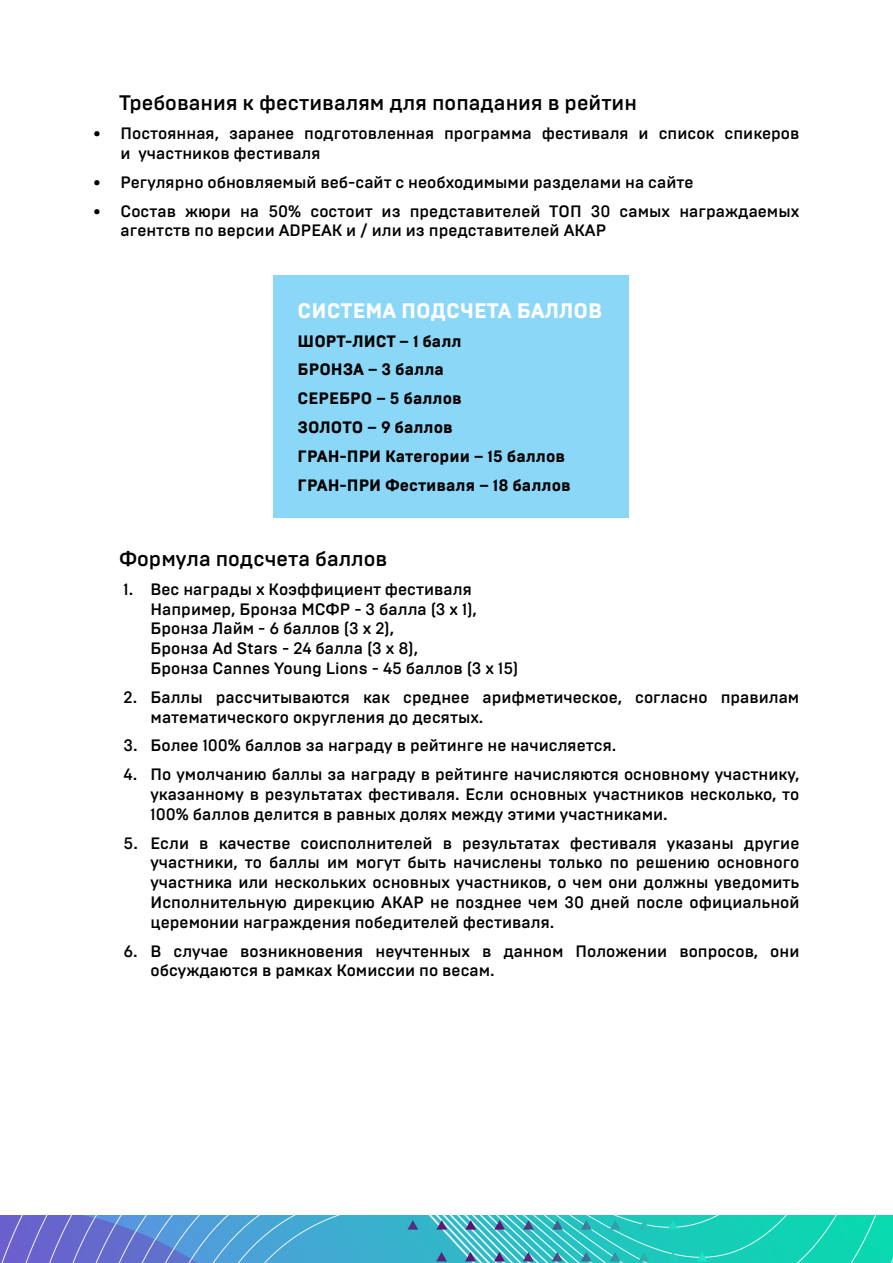
<style>
.page{position:relative;width:893px;height:1263px;background:#fff}
.page>*{position:absolute;margin:0;border:0;box-sizing:border-box;transform-origin:0 0}
.t1{font:500 21px "Brutal Type";color:#000}
.t2{font:800 21px "Brutal Type";color:#fff}
.t3{font:500 16.5px/19.8px "Brutal Type";color:#000}
.t4{font:800 16.5px/28.8px "Brutal Type";color:#000}
</style>
<div class="page">
<svg style="left:0;top:1215px;width:893px;height:48px;background:#41afc7"></svg>
<div style="left:274px;top:275px;width:355px;height:242px;background:#8ad7f8"></div>
<p class="t1" style="left:119px;top:90px;width:519px">Требования к фестивалям для попадания в рейтин</p>
<p class="t3" style="left:121px;top:124px;width:680px;text-indent:-27px">• Постоянная, заранее подготовленная программа фестиваля и список спикеров и участников фестиваля</p>
<p class="t3" style="left:94px;top:172px;width:601px">• Регулярно обновляемый веб-сайт с необходимыми разделами на сайте</p>
<p class="t3" style="left:121px;top:201px;width:680px;text-indent:-27px">• Состав жюри на 50% состоит из представителей ТОП 30 самых награждаемых агентств по версии ADPEAK и / или из представителей АКАР</p>
<p class="t2" style="left:298px;top:298px;width:306px">СИСТЕМА ПОДСЧЕТА БАЛЛОВ</p>
<p class="t4" style="left:298px;top:327px;width:275px">ШОРТ-ЛИСТ – 1 балл<br>БРОНЗА – 3 балла<br>СЕРЕБРО – 5 баллов<br>ЗОЛОТО – 9 баллов<br>ГРАН-ПРИ Категории – 15 баллов<br>ГРАН-ПРИ Фестиваля – 18 баллов</p>
<p class="t1" style="left:119px;top:546px;width:270px">Формула подсчета баллов</p>
<p class="t3" style="left:151px;top:579px;width:369px;text-indent:-27px">1. Вес награды х Коэффициент фестиваля Например, Бронза МСФР - 3 балла (3 х 1), Бронза Лайм - 6 баллов (3 х 2),<br>Бронза Ad Stars - 24 балла (3 x 8),<br>Бронза Cannes Young Lions - 45 баллов (3 x 15)</p>
<p class="t3" style="left:151px;top:687px;width:650px;text-indent:-27px">2. Баллы рассчитываются как среднее арифметическое, согласно правилам математического округления до десятых.</p>
<p class="t3" style="left:124px;top:736px;width:494px">3. Более 100% баллов за награду в рейтинге не начисляется.</p>
<p class="t3" style="left:151px;top:765px;width:650px;text-align:justify;text-indent:-27px">4. По умолчанию баллы за награду в рейтинге начисляются основному участнику, указанному в результатах фестиваля. Если основных участников несколько, то 100% баллов делится в равных долях между этими участниками.</p>
<p class="t3" style="left:151px;top:833px;width:650px;text-align:justify;text-indent:-27px">5. Если в качестве соисполнителей в результатах фестиваля указаны другие участники, то баллы им могут быть начислены только по решению основного участника или нескольких основных участников, о чем они должны уведомить Исполнительную дирекцию АКАР не позднее чем 30 дней после официальной церемонии награждения победителей фестиваля.</p>
<p class="t3" style="left:151px;top:941px;width:650px;text-indent:-27px">6. В случае возникновения неучтенных в данном Положении вопросов, они обсуждаются в рамках Комиссии по весам.</p>
</div>
